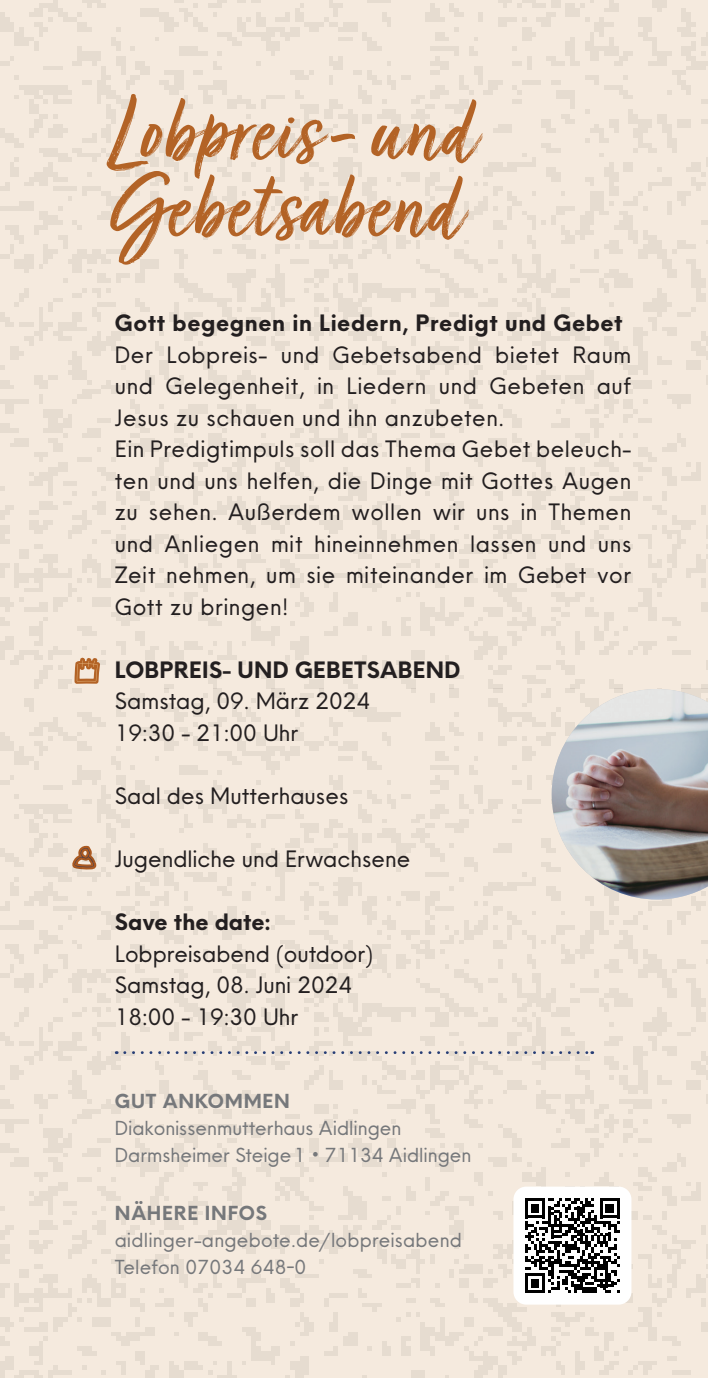
<style>
.page{position:relative;width:708px;height:1378px;background:#fff}
.page>*{position:absolute;margin:0;border:0;box-sizing:border-box;transform-origin:0 0}
.t1{font:103.5px/76.5px "Turbinado Dry Pro";letter-spacing:.005em;color:#b36326}
.t2{font:23.62px/31.5px "Neue Einstellung";letter-spacing:.025em;color:#231f20}
.t3{font:23.62px/31.5px "Neue Einstellung";color:#231f20}
.t4{font:700 23.62px "Neue Einstellung";letter-spacing:.02em;color:#231f20}
.t5{font:700 23.62px "Neue Einstellung";color:#231f20}
.t6{font:20.25px/27px "Neue Einstellung";color:#76787b}
.t7{font:700 20.25px "Neue Einstellung";letter-spacing:.035em;color:#76787b}
</style>
<div class="page">
<div style="left:0;top:0;width:708px;height:1378px;background:linear-gradient(to right,#f2e7db,#f2e7db)"></div>
<img style="left:552px;top:689px;width:156px;height:210px">
<svg style="left:125px;top:1051px;width:468px;height:3px"></svg>
<svg style="left:70px;top:824px;width:28px;height:56px;background:#e0c8b5"></svg>
<div style="left:513px;top:1186px;width:118px;height:118px;background:#fff;border-radius:13px"></div>
<svg style="left:525px;top:1198px;width:95px;height:95px"></svg>
<svg style="left:73px;top:656px;width:28px;height:125px;background:#ead7c5"></svg>
<h1 class="t1" style="left:108px;top:102px;width:369px">Lobpreis- und<br>Gebetsabend</h1>
<p class="t4" style="left:115px;top:308px;width:509px">Gott begegnen in Liedern, Predigt und Gebet</p>
<p class="t2" style="left:115px;top:338px;width:518px">Der Lobpreis- und Gebetsabend bietet Raum und Gelegenheit, in Liedern und Gebeten auf Jesus zu schauen und ihn anzubeten.<br>Ein Predigtimpuls soll das Thema Gebet beleuch&shy;ten und uns helfen, die Dinge mit Gottes Augen zu sehen. Außerdem wollen wir uns in Themen und Anliegen mit hineinnehmen lassen und uns Zeit nehmen, um sie miteinander im Gebet vor Gott zu bringen!</p>
<p class="t4" style="left:115px;top:654px;width:347px">LOBPREIS- UND GEBETSABEND</p>
<p class="t3" style="left:115px;top:685px;width:257px">Samstag, 09. März 2024<br>19:30 - 21:00 Uhr</p>
<p class="t3" style="left:115px;top:779px;width:235px">Saal des Mutterhauses</p>
<p class="t3" style="left:115px;top:842px;width:297px">Jugendliche und Erwachsene</p>
<p class="t5" style="left:115px;top:906px;width:157px">Save the date:</p>
<p class="t3" style="left:115px;top:937px;width:260px">Lobpreisabend (outdoor)<br>Samstag, 08. Juni 2024<br>18:00 - 19:30 Uhr</p>
<p class="t7" style="left:115px;top:1088px;width:177px">GUT ANKOMMEN</p>
<p class="t6" style="left:115px;top:1114px;width:358px">Diakonissenmutterhaus Aidlingen<br>Darmsheimer Steige1 • 71134 Aidlingen</p>
<p class="t7" style="left:115px;top:1200px;width:154px">NÄHERE INFOS</p>
<p class="t6" style="left:115px;top:1226px;width:349px">aidlinger-angebote.de/lobpreisabend<br>Telefon 07034 648-0</p>
</div>
